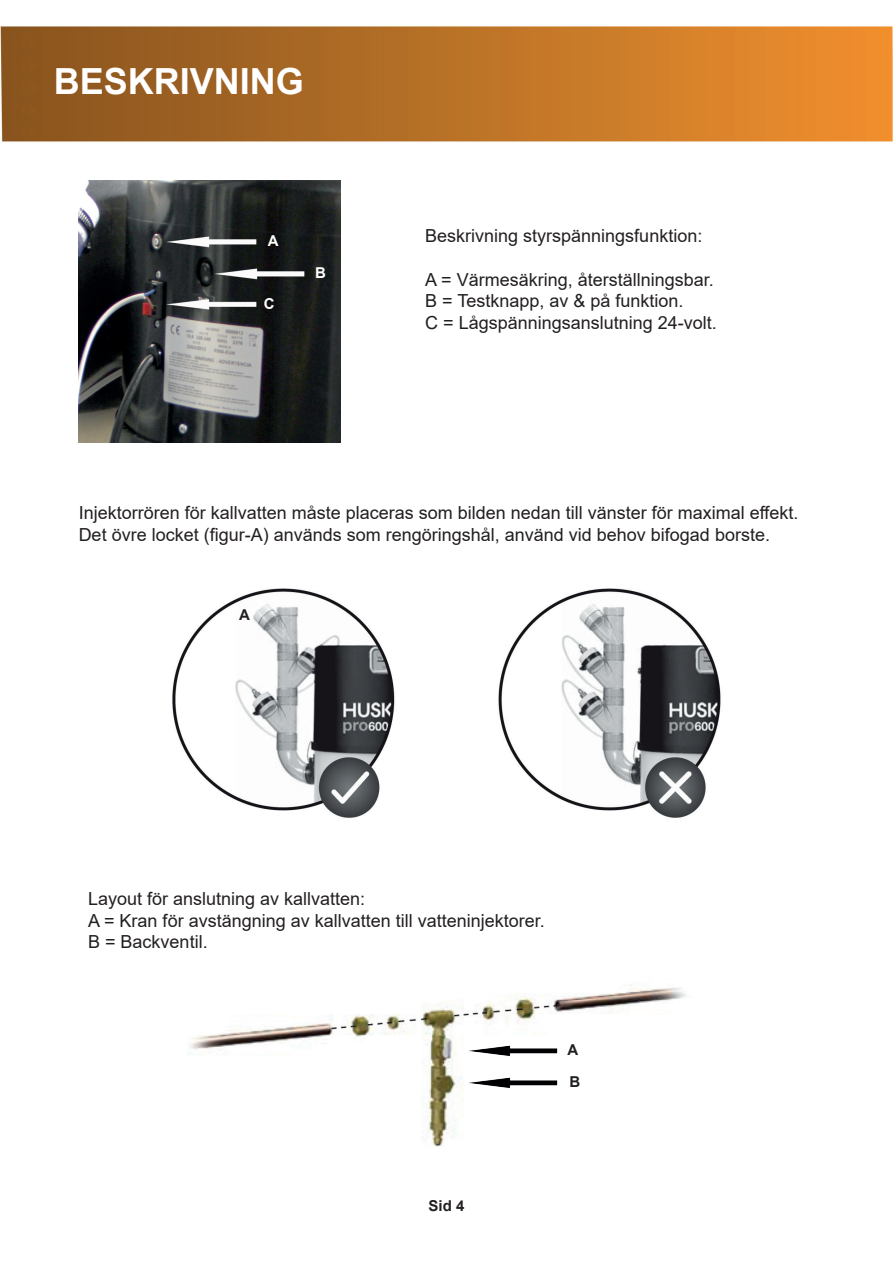
<style>
.page{position:relative;width:893px;height:1263px;background:#fff}
.page>*{position:absolute;margin:0;border:0;box-sizing:border-box;transform-origin:0 0}
.t1{font:700 36px "Arial";color:#fff}
.t2{font:18px/21.6px "Arial";color:#231f20}
.t3{font:700 15px/31.8px "Arial";color:#231f20}
.t4{font:700 15px "Arial";color:#fff}
</style>
<div class="page">
<img style="left:0;top:26px;width:893px;height:116px">
<img style="left:79px;top:180px;width:262px;height:262px">
<img style="left:172px;top:588px;width:549px;height:230px">
<img style="left:188px;top:984px;width:498px;height:163px">
<img style="left:457px;top:1038px;width:106px;height:24px">
<img style="left:457px;top:1071px;width:106px;height:23px">
<img style="left:204px;top:262px;width:107px;height:23px">
<img style="left:157px;top:229px;width:106px;height:24px">
<img style="left:157px;top:292px;width:106px;height:24px">
<h1 class="t1" style="left:54px;top:56px;width:252px">BESKRIVNING</h1>
<p class="t4" style="left:268px;top:230px;width:12px">A</p>
<p class="t4" style="left:264px;top:293px;width:12px">C</p>
<p class="t4" style="left:315px;top:263px;width:12px">B</p>
<p class="t2" style="left:425px;top:225px;width:279px">Beskrivning styrspänningsfunktion:</p>
<p class="t2" style="left:425px;top:268px;width:293px">A = Värmesäkring, återställningsbar.<br>B = Testknapp, av &amp; på funktion.<br>C = Lågspänningsanslutning 24-volt.</p>
<p class="t2" style="left:79px;top:502px;width:721px">Injektorrören för kallvatten måste placeras som bilden nedan till vänster för maximal effekt.<br>Det övre locket (figur-A) används som rengöringshål, använd vid behov bifogad borste.</p>
<p class="t3" style="left:239px;top:599px;width:12px">A</p>
<p class="t2" style="left:88px;top:888px;width:458px">Layout för anslutning av kallvatten:<br>A = Kran för avstängning av kallvatten till vatteninjektorer.<br>B = Backventil.</p>
<p class="t3" style="left:568px;top:1034px;width:14px">A<br>B</p>
<p class="t3" style="left:429px;top:1190px;width:37px">Sid 4</p>
</div>
